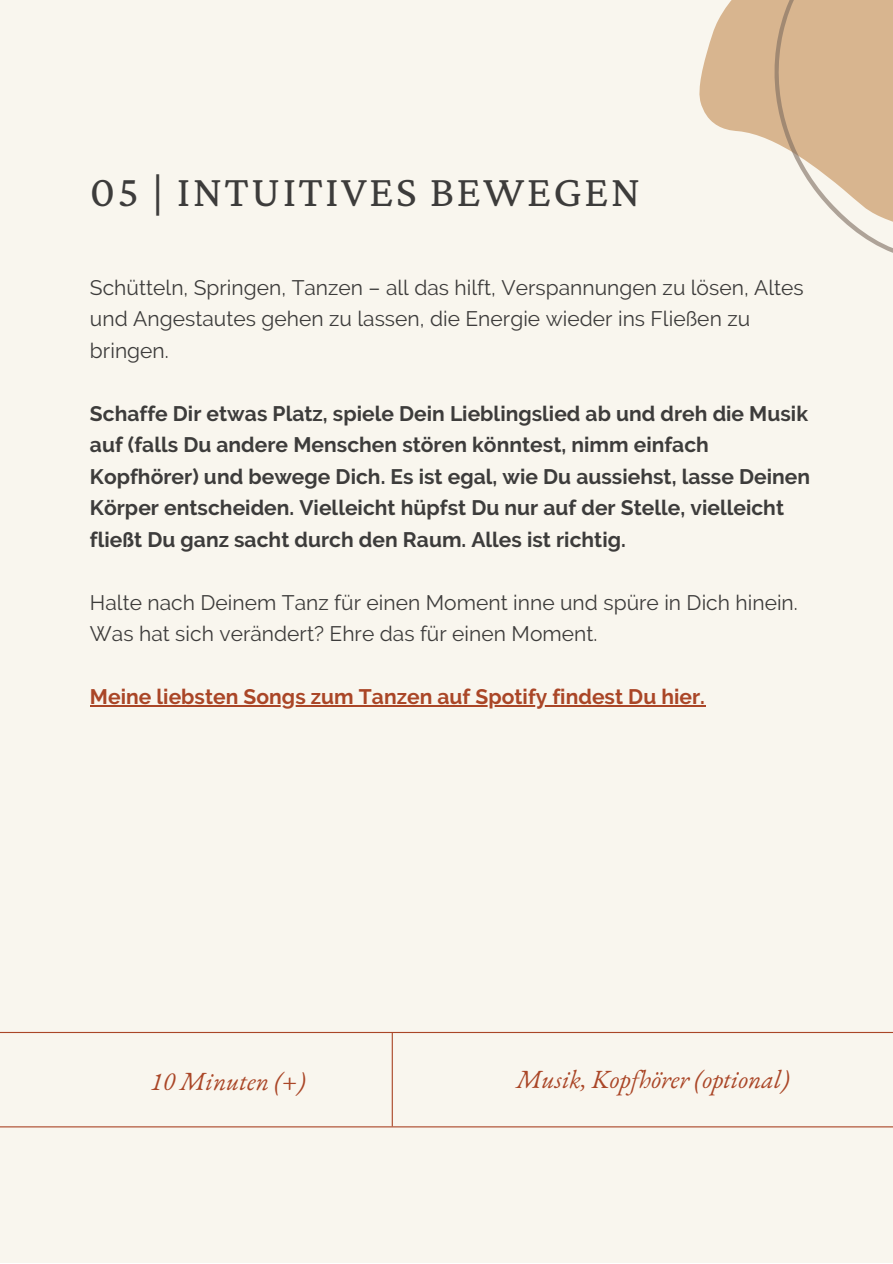
<style>
.page{position:relative;width:893px;height:1264px;background:#fff}
.page>*{position:absolute;margin:0;border:0;box-sizing:border-box;transform-origin:0 0}
.t1{font:45px "Crimson Pro";letter-spacing:.05em;color:#3d3c3b}
.t2{font:italic 25.5px "EB Garamond";color:#aa4627}
.t3{font:700 21px/31.5px "Raleway";color:#3d3c3b}
.t4{font:21px/31.5px "Raleway";color:#3d3c3b}
.t5{font:700 21px "Raleway";color:#aa4627}
</style>
<div class="page">
<div style="left:0;top:0;width:892px;height:1262px;background:#f9f6ee"></div>
<hr style="left:0;top:1031px;width:892px;height:2px;background:#aa4627">
<hr style="left:391px;top:1032px;width:2px;height:93px;background:#aa4627">
<hr style="left:0;top:1126px;width:892px;height:1px;background:#aa4627">
<hr style="left:90px;top:705px;width:615px;height:1px;background:#aa4627">
<svg style="left:699px;top:0;width:72px;height:141px;fill:#d8b58f"></svg>
<svg style="left:771px;top:0;width:121px;height:253px"></svg>
<h1 class="t1" style="left:90px;top:166px;width:552px">05 | INTUITIVES BEWEGEN</h1>
<p class="t4" style="left:90px;top:271px;width:715px">Schütteln, Springen, Tanzen – all das hilft, Verspannungen zu lösen, Altes und Angestautes gehen zu lassen, die Energie wieder ins Fließen zu bringen.</p>
<p class="t3" style="left:90px;top:397px;width:721px">Schaffe Dir etwas Platz, spiele Dein Lieblingslied ab und dreh die Musik auf (falls Du andere Menschen stören könntest, nimm einfach Kopfhörer) und bewege Dich. Es ist egal, wie Du aussiehst, lasse Deinen Körper entscheiden. Vielleicht hüpfst Du nur auf der Stelle, vielleicht fließt Du ganz sacht durch den Raum. Alles ist richtig.</p>
<p class="t4" style="left:90px;top:586px;width:709px">Halte nach Deinem Tanz für einen Moment inne und spüre in Dich hinein.<br>Was hat sich verändert? Ehre das für einen Moment.</p>
<p class="t5" style="left:90px;top:684px;width:616px">Meine liebsten Songs zum Tanzen auf Spotify findest Du hier.</p>
<p class="t2" style="left:150px;top:1064px;width:156px">10 Minuten (+)</p>
<p class="t2" style="left:516px;top:1062px;width:274px">Musik, Kopfhörer (optional)</p>
</div>
